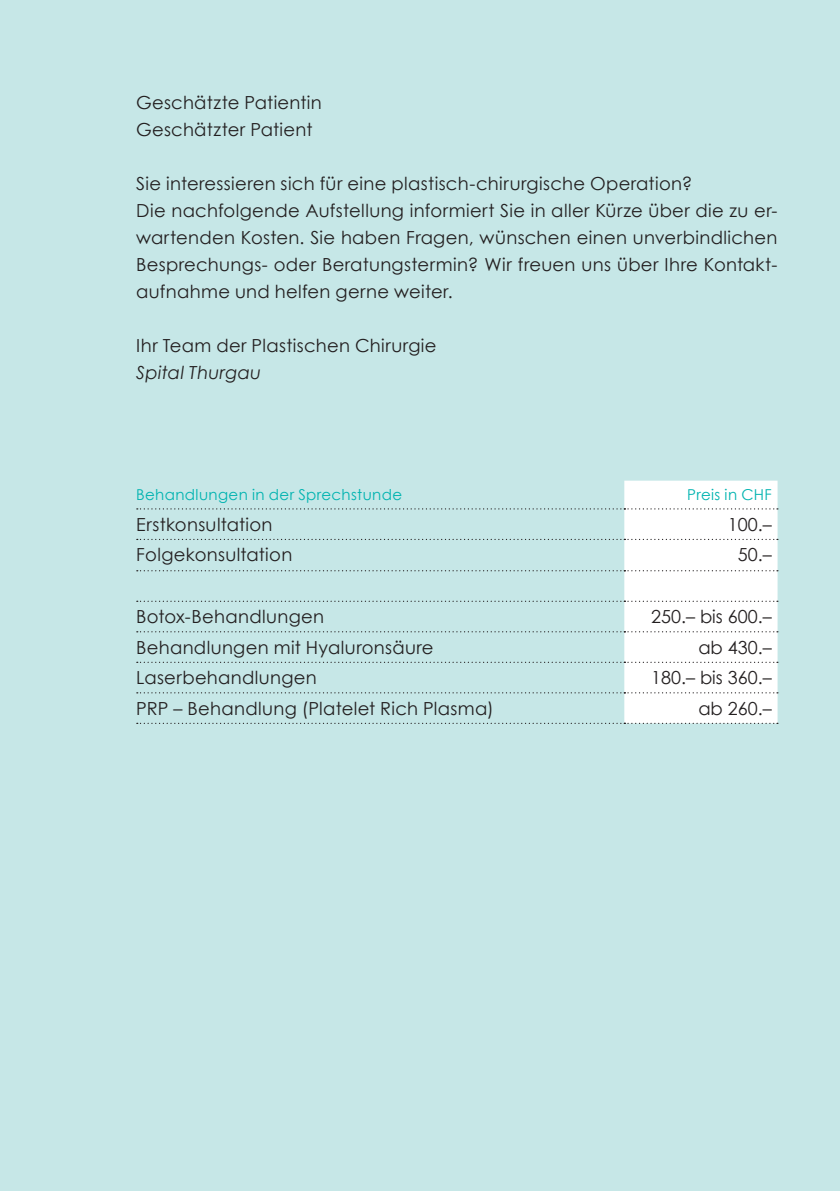
<style>
.page{position:relative;width:840px;height:1191px;background:#fff}
.page>*{position:absolute;margin:0;border:0;box-sizing:border-box;transform-origin:0 0}
.t1{font:18px/27px "Century Gothic";letter-spacing:.015em;color:#231f20}
.t2{font:italic 18px "Century Gothic";letter-spacing:.01em;color:#231f20}
.t3{font:15px "Century Gothic";letter-spacing:.025em;color:#00b3b0}
</style>
<div class="page">
<div style="left:0;top:0;width:839px;height:1191px;background:#c6e7e7"></div>
<svg style="left:137px;top:480px;width:640px;height:244px"></svg>
<p class="t1" style="left:136px;top:89px;width:187px">Geschätzte Patientin<br>Geschätzter Patient</p>
<p class="t1" style="left:136px;top:170px;width:642px">Sie interessieren sich für eine plastisch-chirurgische Operation?<br>Die nachfolgende Aufstellung informiert Sie in aller Kürze über die zu er&shy;wartenden Kosten. Sie haben Fragen, wünschen einen unverbindlichen Besprechungs- oder Beratungstermin? Wir freuen uns über Ihre Kontakt&shy;aufnahme und helfen gerne weiter.</p>
<p class="t1" style="left:136px;top:332px;width:302px">Ihr Team der Plastischen Chirurgie</p>
<p class="t2" style="left:136px;top:360px;width:126px">Spital Thurgau</p>
<p class="t3" style="left:136px;top:484px;width:267px">Behandlungen in der Sprechstunde</p>
<p class="t3" style="left:686px;top:484px;width:86px">Preis in CHF</p>
<p class="t1" style="left:136px;top:510px;width:138px">Erstkonsultation</p>
<p class="t1" style="left:727px;top:510px;width:45px">100.–</p>
<p class="t1" style="left:136px;top:541px;width:157px">Folgekonsultation</p>
<p class="t1" style="left:737px;top:541px;width:35px">50.–</p>
<p class="t1" style="left:136px;top:603px;width:189px">Botox-Behandlungen</p>
<p class="t1" style="left:650px;top:603px;width:122px">250.– bis 600.–</p>
<p class="t1" style="left:136px;top:633px;width:299px">Behandlungen mit Hyaluronsäure</p>
<p class="t1" style="left:698px;top:633px;width:75px">ab 430.–</p>
<p class="t1" style="left:136px;top:664px;width:182px">Laserbehandlungen</p>
<p class="t1" style="left:650px;top:664px;width:122px">180.– bis 360.–</p>
<p class="t1" style="left:136px;top:694px;width:359px">PRP – Behandlung (Platelet Rich Plasma)</p>
<p class="t1" style="left:698px;top:694px;width:75px">ab 260.–</p>
</div>
